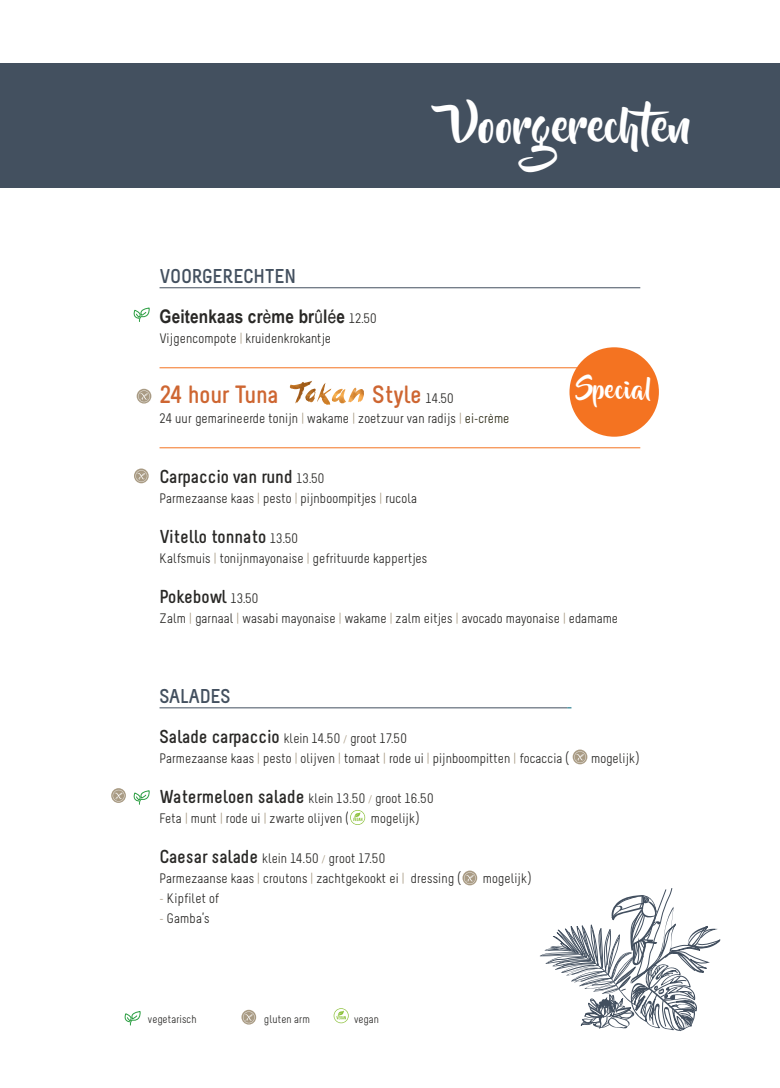
<style>
.page{position:relative;width:780px;height:1088px;background:#fff}
.page>*{position:absolute;margin:0;border:0;box-sizing:border-box;transform-origin:0 0}
.t1{font:45px "Beyond The Mountains";color:#fff}
.t2{font:700 25px "Melbourne";letter-spacing:.01em;color:#ce6632}
.t3{font:25px "Beyond The Mountains";letter-spacing:.03em;color:#fff}
.t4{font:700 20px "Melbourne";color:#43505f}
.t5{font:700 18.75px "Melbourne";letter-spacing:.01em;color:#292826}
.t6{font:700 18.75px "Arial Narrow";letter-spacing:.01em;color:#292826}
.t7{font:13.75px/20px "Melbourne";letter-spacing:.01em;color:#292826}
.t8{font:11.25px "Melbourne";letter-spacing:.01em;color:#292826}
.s1{font-weight:400}
.s2{font-family:"Melbourne";font-weight:400;font-size:13.75px}
.s3{color:#a99b84}
.s4{font-weight:400;font-size:13.75px;color:#292826}
.s5{color:#2a2813}
.s6{font-weight:400;font-size:13.75px}
.s7{font-weight:700;font-size:18.75px}
.s8{font-size:10.62px;color:#a99b84}
</style>
<div class="page">
<div style="left:0;top:64px;width:780px;height:124px;background:#43505f"></div>
<svg style="left:540px;top:888px;width:180px;height:143px"></svg>
<hr style="left:159px;top:287px;width:481px;height:1px;background:#43505f">
<hr style="left:159px;top:367px;width:481px;height:1px;background:#f47321">
<hr style="left:159px;top:447px;width:481px;height:1px;background:#f47321">
<hr style="left:159px;top:707px;width:408px;height:1px;background:#43505f">
<div style="left:569px;top:347px;width:90px;height:90px;background:#f47321;border-radius:50%"></div>
<svg style="left:134px;top:468px;width:15px;height:15px"></svg>
<svg style="left:135px;top:470px;width:12px;height:12px"></svg>
<svg style="left:572px;top:749px;width:15px;height:15px"></svg>
<svg style="left:574px;top:751px;width:12px;height:12px"></svg>
<svg style="left:137px;top:389px;width:14px;height:14px"></svg>
<svg style="left:138px;top:390px;width:12px;height:12px"></svg>
<svg style="left:133px;top:307px;width:17px;height:15px"></svg>
<svg style="left:133px;top:790px;width:17px;height:15px"></svg>
<svg style="left:124px;top:1011px;width:17px;height:15px"></svg>
<svg style="left:241px;top:1010px;width:15px;height:14px"></svg>
<svg style="left:243px;top:1011px;width:12px;height:12px"></svg>
<svg style="left:333px;top:1008px;width:15px;height:15px"></svg>
<svg style="left:334px;top:1009px;width:14px;height:13px"></svg>
<svg style="left:350px;top:810px;width:15px;height:15px"></svg>
<svg style="left:351px;top:810px;width:13px;height:14px"></svg>
<img style="left:290px;top:381px;width:22px;height:22px">
<svg style="left:111px;top:788px;width:15px;height:15px"></svg>
<svg style="left:113px;top:790px;width:11px;height:11px"></svg>
<svg style="left:462px;top:870px;width:15px;height:15px"></svg>
<svg style="left:464px;top:872px;width:11px;height:12px"></svg>
<h1 class="t1" style="left:451px;top:101px;width:241px">Voorgerechten</h1>
<h3 class="t4" style="left:159px;top:265px;width:138px">VOORGERECHTEN</h3>
<h3 class="t6" style="left:159px;top:302px;width:219px">Geitenkaas cr<span class="s1">è</span>me br<span class="s1">û</span>l<span class="s1">é</span>e <span class="s2">12.50</span></h3>
<p class="t7" style="left:159px;top:328px;width:173px">Vijgencompote <span class="s3">|</span> kruidenkrokantje</p>
<h2 class="t2" style="left:159px;top:381px;width:120px">24 hour Tuna</h2>
<h2 class="t2" style="left:372px;top:381px;width:83px">Style <span class="s4">14.50</span></h2>
<p class="t7" style="left:159px;top:408px;width:351px">24 uur gemarineerde tonijn <span class="s3">|</span> wakame <span class="s3">|</span> zoetzuur van radijs <span class="s3">|</span> <span class="s5">ei-crème</span></p>
<h2 class="t3" style="left:575px;top:376px;width:77px">Special</h2>
<h3 class="t5" style="left:159px;top:466px;width:166px">Carpaccio van rund <span class="s6">13.50</span></h3>
<p class="t7" style="left:159px;top:488px;width:259px">Parmezaanse kaas <span class="s3">|</span> pesto <span class="s3">|</span> pijnboompitjes <span class="s3">|</span> rucola</p>
<h3 class="t5" style="left:159px;top:526px;width:140px">Vitello tonnato <span class="s6">13.50</span></h3>
<p class="t7" style="left:159px;top:548px;width:269px">Kalfsmuis <span class="s3">|</span> tonijnmayonaise <span class="s3">|</span> gefrituurde kappertjes</p>
<h3 class="t5" style="left:159px;top:586px;width:100px">Pokebowl <span class="s6">13.50</span></h3>
<p class="t7" style="left:159px;top:608px;width:460px">Zalm <span class="s3">|</span> garnaal <span class="s3">|</span> wasabi mayonaise <span class="s3">|</span> wakame <span class="s3">|</span> zalm eitjes <span class="s3">|</span> avocado mayonaise <span class="s3">|</span> edamame</p>
<h3 class="t4" style="left:159px;top:685px;width:72px">SALADES</h3>
<p class="t7" style="left:159px;top:728px;width:411px"><span class="s7">Salade carpaccio</span> klein 14.50 <span class="s8">/</span> groot 17.50<br>Parmezaanse kaas <span class="s3">|</span> pesto <span class="s3">|</span> olijven <span class="s3">|</span> tomaat <span class="s3">|</span> rode ui <span class="s3">|</span> pijnboompitten <span class="s3">|</span> focaccia (</p>
<p class="t7" style="left:159px;top:788px;width:275px"><span class="s7">Watermeloen salade</span> klein 13.50 <span class="s8">/</span> groot 16.50<br>Feta <span class="s3">|</span> munt <span class="s3">|</span> rode ui <span class="s3">|</span> zwarte olijven (</p>
<p class="t7" style="left:371px;top:808px;width:50px">mogelijk)</p>
<p class="t7" style="left:159px;top:848px;width:303px"><span class="s7">Caesar salade</span> klein 14.50 <span class="s8">/</span> groot 17.50<br>Parmezaanse kaas <span class="s3">|</span> croutons <span class="s3">|</span> zachtgekookt ei <span class="s3">|</span> dressing (</p>
<p class="t7" style="left:159px;top:888px;width:61px"><span class="s3">-</span> Kipfilet of</p>
<p class="t7" style="left:159px;top:908px;width:51px"><span class="s3">-</span> Gamba’s</p>
<p class="t7" style="left:483px;top:868px;width:50px">mogelijk)</p>
<p class="t7" style="left:591px;top:748px;width:50px">mogelijk)</p>
<p class="t8" style="left:148px;top:1013px;width:50px">vegetarisch</p>
<p class="t8" style="left:264px;top:1013px;width:47px">gluten arm</p>
<p class="t8" style="left:354px;top:1013px;width:26px">vegan</p>
</div>
